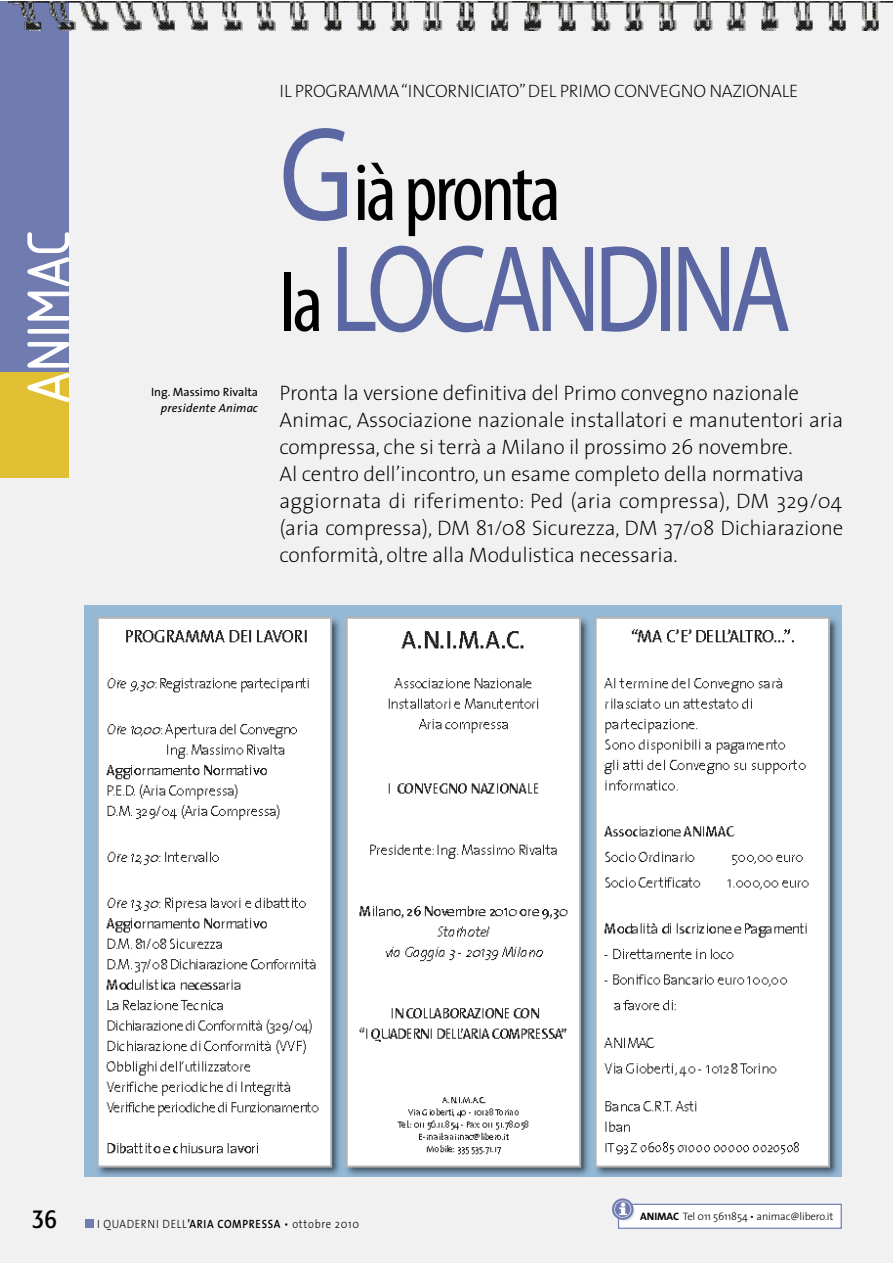
<style>
.page{position:relative;width:893px;height:1263px;background:#fff}
.page>*{position:absolute;margin:0;border:0;box-sizing:border-box;transform-origin:0 0}
.t1{font:124.5px "Myriad Pro";letter-spacing:-.065em;color:#5b67a3;scale:.8 1}
.t2{font:condensed 84px "Myriad Pro";letter-spacing:-.035em;color:#000}
.t3{font:63px "Isonorm MN";color:#fff}
.t4{font:condensed 27px "Formata";color:#000}
.t5{font:200 21px/27px "The Sans";letter-spacing:-.005em;color:#000}
.t6{font:200 18px "The Sans";letter-spacing:-.02em;color:#000}
.t7{font:300 12px "The Sans";letter-spacing:.06em;color:#000;scale:.9 1}
.t8{font:12px "The Sans";color:#000}
.t9{font:italic 12px "The Sans";letter-spacing:.01em;color:#000}
.t10{font:300 10.8px "The Sans";letter-spacing:-.01em;color:#000}
.s1{font-stretch:normal;font-size:135px;color:#5b67a3}
.s2{font-stretch:condensed;font-size:84px;color:#000}
.s3{font-weight:600}
.s4{font-weight:700}
</style>
<div class="page">
<div style="left:0;top:1px;width:893px;height:1262px;background:#f1f1f1"></div>
<div style="left:0;top:372px;width:68px;height:106px;background:#e1bf32"></div>
<div style="left:0;top:1px;width:68px;height:371px;background:#707cb0"></div>
<div style="left:85px;top:1219px;width:8px;height:9px;background:#707cb0"></div>
<img style="left:9px;top:1px;width:884px;height:30px">
<div style="left:619px;top:1205px;width:221px;height:23px;background:#fff"></div>
<div style="left:618px;top:1204px;width:224px;height:25px;border:1px solid #707cb0"></div>
<img style="left:618px;top:1203px;width:17px;height:18px">
<svg style="left:612px;top:1198px;width:21px;height:22px"></svg>
<img style="left:85px;top:605px;width:757px;height:572px">
<h3 class="t3" style="left:27px;top:403px;width:174px;rotate:-90deg">ANIMAC</h3>
<p class="t8" style="left:151px;top:387px;width:109px">Ing. Massimo Rivalta</p>
<p class="t9" style="left:161px;top:403px;width:99px">presidente Animac</p>
<p class="t6" style="left:279px;top:84px;width:520px">IL PROGRAMMA “INCORNICIATO” DEL PRIMO CONVEGNO NAZIONALE</p>
<h2 class="t2" style="left:279px;top:157px;width:283px"><span class="s1">G</span>ià pronta</h2>
<h1 class="t1" style="left:279px;top:238px;width:641px"><span class="s2">la</span> LOCANDINA</h1>
<p class="t5" style="left:279px;top:381px;width:565px">Pronta la versione definitiva del Primo convegno nazionale Animac, Associazione nazionale installatori e manutentori aria compressa, che si terrà a Milano il prossimo 26 novembre.<br>Al centro dell’incontro, un esame completo della normativa aggiornata di riferimento: Ped (aria compressa), DM 329/04 (aria compressa), DM 81/08 Sicurezza, DM 37/08 Dichiarazione conformità, oltre alla Modulistica necessaria.</p>
<p class="t4" style="left:32px;top:1207px;width:26px">36</p>
<p class="t7" style="left:97px;top:1219px;width:293px">I QUADERNI DELL<span class="s3">’ARIA COMPRESSA</span> • ottobre 2010</p>
<p class="t10" style="left:640px;top:1212px;width:195px"><span class="s4">ANIMAC</span> Tel 011 5611854 • animac@libero.it</p>
</div>
